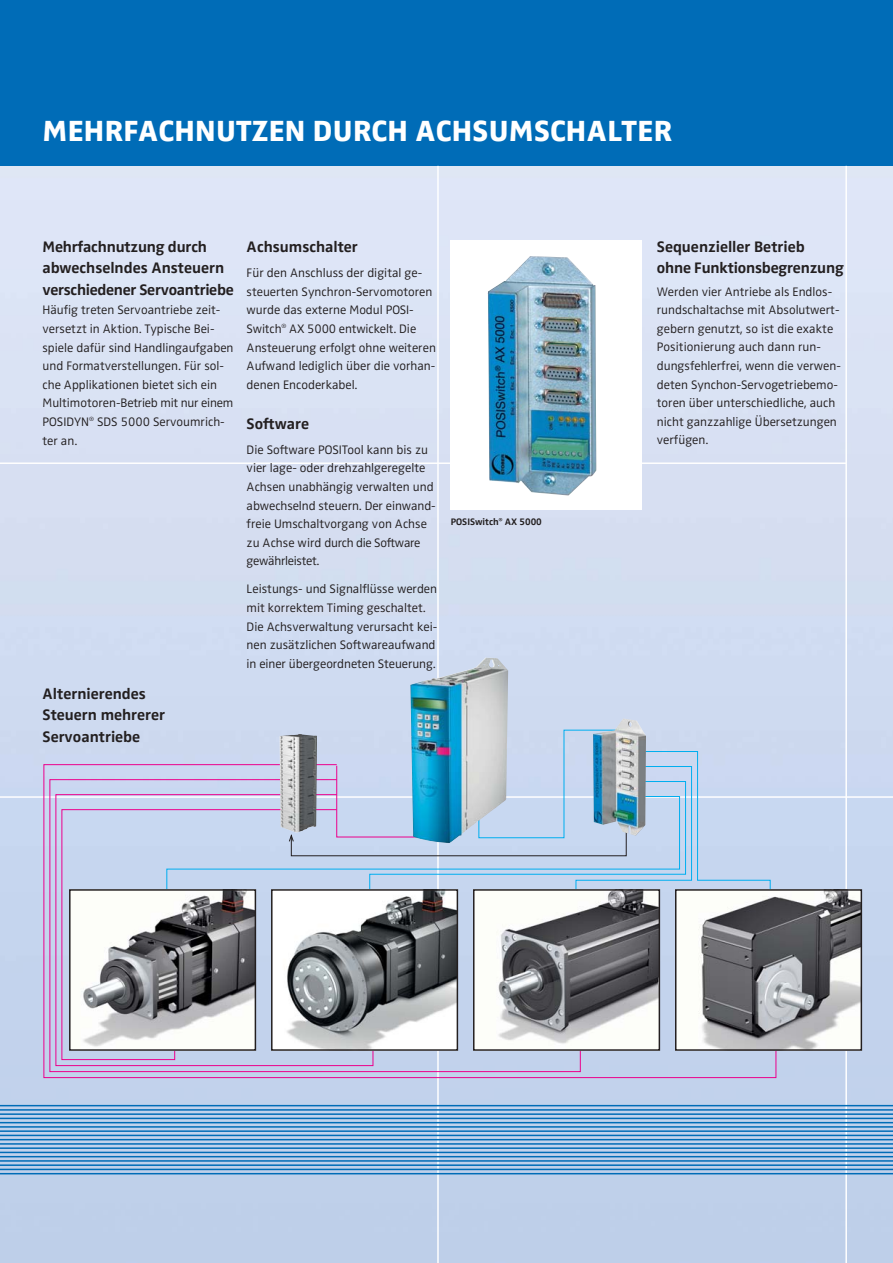
<style>
.page{position:relative;width:893px;height:1263px;background:#fff}
.page>*{position:absolute;margin:0;border:0;box-sizing:border-box;transform-origin:0 0}
.t1{font:800 30.15px "Zwo";letter-spacing:.01em;color:#fff}
.t2{font:700 15.75px/21.5px "Zwo";color:#231f20}
.t3{font:300 12.75px/18.6px "Zwo";color:#231f20}
.t4{font:700 9.75px "Zwo";color:#231f20}
</style>
<div class="page">
<img style="left:0;top:167px;width:893px;height:1096px">
<div style="left:0;top:0;width:893px;height:166px;background:#006cb7"></div>
<hr style="left:845px;top:166px;width:2px;height:1097px;background:#fff">
<hr style="left:0;top:462px;width:846px;height:2px;background:#fff">
<hr style="left:0;top:796px;width:893px;height:2px;background:#fff">
<hr style="left:437px;top:166px;width:2px;height:1097px;background:#fff">
<hr style="left:0;top:1105px;width:893px;height:1px;background:#006cb7">
<hr style="left:0;top:1109px;width:893px;height:2px;background:#006cb7">
<hr style="left:0;top:1113px;width:893px;height:2px;background:#006cb7">
<hr style="left:0;top:1118px;width:893px;height:1px;background:#006cb7">
<hr style="left:0;top:1122px;width:893px;height:1px;background:#006cb7">
<hr style="left:0;top:1126px;width:893px;height:2px;background:#006cb7">
<hr style="left:0;top:1130px;width:893px;height:2px;background:#006cb7">
<hr style="left:0;top:1135px;width:893px;height:1px;background:#006cb7">
<hr style="left:0;top:1139px;width:893px;height:1px;background:#006cb7">
<hr style="left:0;top:1143px;width:893px;height:2px;background:#006cb7">
<hr style="left:0;top:1147px;width:893px;height:2px;background:#006cb7">
<hr style="left:0;top:1152px;width:893px;height:1px;background:#006cb7">
<hr style="left:0;top:1156px;width:893px;height:1px;background:#006cb7">
<hr style="left:0;top:1160px;width:893px;height:2px;background:#006cb7">
<hr style="left:0;top:1164px;width:893px;height:2px;background:#006cb7">
<hr style="left:0;top:1169px;width:893px;height:1px;background:#006cb7">
<hr style="left:0;top:1173px;width:893px;height:1px;background:#006cb7">
<div style="left:451px;top:240px;width:191px;height:270px;background:#fff"></div>
<img style="left:488px;top:256px;width:108px;height:239px">
<svg style="left:43px;top:764px;width:734px;height:314px;background:#c6bfe3"></svg>
<svg style="left:49px;top:779px;width:532px;height:293px;background:#c6c3e5"></svg>
<svg style="left:55px;top:794px;width:319px;height:272px;background:#cbbae1"></svg>
<svg style="left:61px;top:809px;width:276px;height:251px;background:#c6cdea"></svg>
<div style="left:166px;top:729px;width:514px;height:165px;background:#cbd8ef"></div>
<svg style="left:288px;top:751px;width:483px;height:146px;background:#c2d4ee"></svg>
<img style="left:593px;top:718px;width:53px;height:118px">
<img style="left:280px;top:734px;width:37px;height:99px">
<img style="left:410px;top:657px;width:98px;height:186px">
<img style="left:72px;top:892px;width:181px;height:156px">
<div style="left:69px;top:889px;width:187px;height:162px;border:2px solid #231f20"></div>
<img style="left:678px;top:892px;width:181px;height:156px">
<div style="left:675px;top:889px;width:187px;height:162px;border:2px solid #231f20"></div>
<img style="left:274px;top:892px;width:181px;height:156px">
<div style="left:271px;top:889px;width:187px;height:162px;border:2px solid #231f20"></div>
<img style="left:476px;top:892px;width:181px;height:156px">
<div style="left:473px;top:889px;width:187px;height:162px;border:2px solid #231f20"></div>
<h1 class="t1" style="left:43px;top:120px;width:631px">MEHRFACHNUTZEN DURCH ACHSUMSCHALTER</h1>
<p class="t2" style="left:43px;top:237px;width:193px">Mehrfachnutzung durch<br>ab wechselndes Ansteuern verschiedener Servo an triebe</p>
<p class="t3" style="left:43px;top:302px;width:193px">Häufig treten Servoantriebe zeit - versetzt in Aktion. Typische Bei&shy;spiele dafür sind Handling auf ga ben und Format ver stel lun gen. Für sol&shy;che Applika tio nen bietet sich ein<br>Multi motoren-Be trieb mit nur einem<br>POSIDYN<sup>®</sup> SDS 5000 Servo umrich&shy;ter an.</p>
<p class="t2" style="left:43px;top:684px;width:124px">Alternierendes<br>Steuern mehrerer<br>Servoantriebe</p>
<p class="t2" style="left:247px;top:238px;width:113px">Achsumschalter</p>
<p class="t3" style="left:247px;top:265px;width:191px">Für den Anschluss der digital ge&shy;steu erten Synchron-Servomotoren wur de das externe Modul POSI-<br>Switch<sup>®</sup> AX 5000 entwickelt. Die<br>An steue rung erfolgt ohne weiteren<br>Auf wand lediglich über die vorhan&shy;denen Encoder kabel.</p>
<p class="t2" style="left:247px;top:414px;width:64px">Software</p>
<p class="t3" style="left:247px;top:441px;width:191px">Die Software POSITool kann bis zu vier lage- oder drehzahlgeregelte<br>Achsen un ab hängig ver wal ten und abwechselnd steuern. Der ein wand&shy;freie Umschaltvorgang von Achse zu Achse wird durch die Software gewährleis tet.</p>
<p class="t3" style="left:247px;top:581px;width:192px">Leistungs- und Signalflüsse werden mit korrektem Timing geschaltet.<br>Die Achsverwaltung verursacht kei&shy;nen zusätzlichen Softwareaufwand in einer übergeordneten Steuerung.</p>
<p class="t4" style="left:451px;top:518px;width:93px">POSISwitch<sup>®</sup> AX 5000</p>
<p class="t2" style="left:657px;top:237px;width:188px">Sequenzieller Betrieb<br>ohne Funktionsbegrenzung</p>
<p class="t3" style="left:657px;top:283px;width:186px">Werden vier Antriebe als End los&shy;rundschaltachse mit Ab so lut wert&shy;gebern genutzt, so ist die exakte<br>Positionierung auch dann run&shy;dungsfehlerfrei, wenn die verwen&shy;deten Synchon-Servogetriebemo&shy;toren über unterschiedliche, auch nicht ganzzahlige Über set zungen verfügen.</p>
</div>
